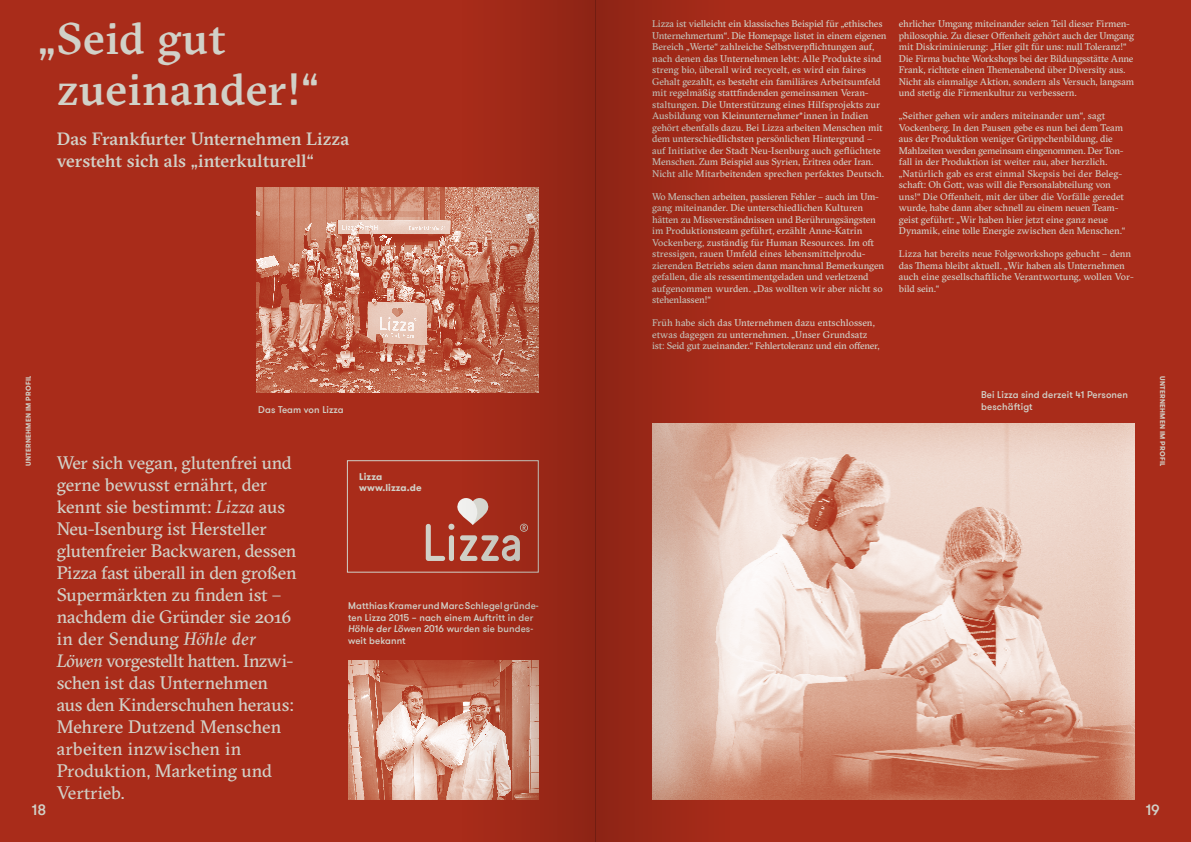
<style>
.page{position:relative;width:1191px;height:842px;background:#a92c1a}
.page>*{position:absolute;margin:0;border:0;box-sizing:border-box;transform-origin:0 0}
.t1{font:500 45px/51px "GT Sectra";letter-spacing:.01em;color:#d1d1c8}
.t2{font:18px/22px "GT Sectra";letter-spacing:-.01em;color:#d1d1c8}
.t3{font:500 18px/21.5px "GT Sectra";letter-spacing:-.005em;color:#d1d1c8}
.t4{font:500 15px "GT Walsheim Pro";color:#d1d1c8}
.t5{font:9.7px/11.5px "GT Sectra";letter-spacing:-.01em;color:#d1d1c8}
.t6{font:500 9.7px/11.5px "GT Walsheim Pro";letter-spacing:.01em;color:#d1d1c8}
.t7{font:700 9.7px/11.5px "GT Walsheim Pro";letter-spacing:.01em;color:#d1d1c8}
.t8{font:700 7px "GT Walsheim Pro";letter-spacing:.035em;color:#d1d1c8}
.s1{font-style:italic}
</style>
<div class="page">
<img style="left:348px;top:660px;width:113px;height:139px">
<img style="left:730px;top:423px;width:404px;height:376px">
<img style="left:257px;top:187px;width:204px;height:206px">
<div style="left:347px;top:460px;width:192px;height:113px;border:1px solid #d1d1c8"></div>
<svg style="left:426px;top:499px;width:35px;height:62px"></svg>
<svg style="left:461px;top:0;width:134px;height:842px"></svg>
<svg style="left:595px;top:0;width:135px;height:842px"></svg>
<h1 class="t1" style="left:57px;top:12px;width:263px;text-indent:-19px">„Seid gut zueinander!“</h1>
<h2 class="t3" style="left:57px;top:128px;width:294px">Das Frankfurter Unternehmen Lizza versteht sich als „interkulturell“</h2>
<p class="t8" style="left:24px;top:466px;width:92px;rotate:-90deg">UNTERNEHMEN IM PROFIL</p>
<p class="t6" style="left:258px;top:404px;width:87px">Das Team von Lizza</p>
<p class="t2" style="left:57px;top:452px;width:241px">Wer sich vegan, glutenfrei und gerne bewusst ernährt, der kennt sie bestimmt: <span class="s1">Lizza</span> aus<br>Neu-Isenburg ist Hersteller glutenfreier Backwaren, dessen<br>Pizza fast überall in den großen<br>Supermärkten zu finden ist – nachdem die Gründer sie 2016 in der Sendung <span class="s1">Höhle der<br>Löwen</span> vorgestellt hatten. Inzwi&shy;schen ist das Unternehmen aus den Kinderschuhen heraus:<br>Mehrere Dutzend Menschen arbeiten inzwischen in<br>Produktion, Marketing und<br>Vertrieb.</p>
<p class="t7" style="left:359px;top:471px;width:64px">Lizza www.lizza.de</p>
<p class="t6" style="left:348px;top:600px;width:192px">Matthias Kramer und Marc Schlegel gründe&shy;ten Lizza 2015 – nach einem Auftritt in der <span class="s1">Höhle der Löwen</span> 2016 wurden sie bundes&shy;weit bekannt</p>
<p class="t5" style="left:652px;top:18px;width:236px">Lizza ist vielleicht ein klassisches Beispiel für „ethisches Unternehmertum“. Die Homepage listet in einem eigenen Bereich „Werte“ zahlreiche Selbstverpflichtungen auf, nach denen das Unternehmen lebt: Alle Produkte sind streng bio, überall wird recycelt, es wird ein faires Gehalt gezahlt, es besteht ein familiäres Arbeitsumfeld mit regelmäßig stattfindenden gemeinsamen Veran&shy;staltungen. Die Unterstützung eines Hilfsprojekts zur Ausbildung von Kleinunternehmer*innen in Indien gehört ebenfalls dazu. Bei Lizza arbeiten Menschen mit dem unterschiedlichsten persönlichen Hintergrund – auf Initiative der Stadt Neu-Isenburg auch geflüchtete Menschen. Zum Beispiel aus Syrien, Eritrea oder Iran.<br>Nicht alle Mitarbeitenden sprechen perfektes Deutsch.</p>
<p class="t5" style="left:652px;top:190px;width:233px">Wo Menschen arbeiten, passieren Fehler – auch im Um&shy;gang miteinander. Die unterschiedlichen Kulturen hätten zu Missverständnissen und Berührungsängsten im Produktionsteam geführt, erzählt Anne-Katrin Vockenberg, zuständig für Human Resources. Im oft stressigen, rauen Umfeld eines lebensmittelprodu&shy;zierenden Betriebs seien dann manchmal Bemerkungen gefallen, die als ressentimentgeladen und verletzend aufgenommen wurden. „Das wollten wir aber nicht so stehenlassen!“</p>
<p class="t5" style="left:652px;top:317px;width:229px">Früh habe sich das Unternehmen dazu entschlossen, etwas dagegen zu unternehmen. „Unser Grundsatz ist: Seid gut zueinander.“ Fehlertoleranz und ein offener,</p>
<p class="t5" style="left:899px;top:18px;width:237px">ehrlicher Umgang miteinander seien Teil dieser Firmen&shy;philosophie. Zu dieser Offenheit gehört auch der Umgang mit Diskriminierung: „Hier gilt für uns: null Toleranz!“ Die Firma buchte Workshops bei der Bildungsstätte Anne Frank, richtete einen Themenabend über Diversity aus.<br>Nicht als einmalige Aktion, sondern als Versuch, langsam und stetig die Firmenkultur zu verbessern.</p>
<p class="t5" style="left:899px;top:110px;width:228px">„Seither gehen wir anders miteinander um“, sagt Vockenberg. In den Pausen gebe es nun bei dem Team aus der Produktion weniger Grüppchenbildung, die Mahlzeiten werden gemeinsam eingenommen. Der Ton&shy;fall in der Produktion ist weiter rau, aber herzlich. „Natürlich gab es erst einmal Skepsis bei der Beleg&shy;schaft: Oh Gott, was will die Personalabteilung von uns!“ Die Offenheit, mit der über die Vorfälle geredet wurde, habe dann aber schnell zu einem neuen Team--- geist geführt: „Wir haben hier jetzt eine ganz neue Dynamik, eine tolle Energie zwischen den Menschen.“</p>
<p class="t5" style="left:899px;top:248px;width:236px">Lizza hat bereits neue Folgeworkshops gebucht – denn das Thema bleibt aktuell. „Wir haben als Unternehmen auch eine gesellschaftliche Verantwortung, wollen Vor&shy;bild sein.“</p>
<p class="t6" style="left:981px;top:389px;width:148px">Bei Lizza sind derzeit 41 Personen beschäftigt</p>
<p class="t8" style="left:1167px;top:376px;width:92px;rotate:90deg">UNTERNEHMEN IM PROFIL</p>
<h3 class="t4" style="left:32px;top:800px;width:16px">18</h3>
<h3 class="t4" style="left:1145px;top:800px;width:16px">19</h3>
</div>
